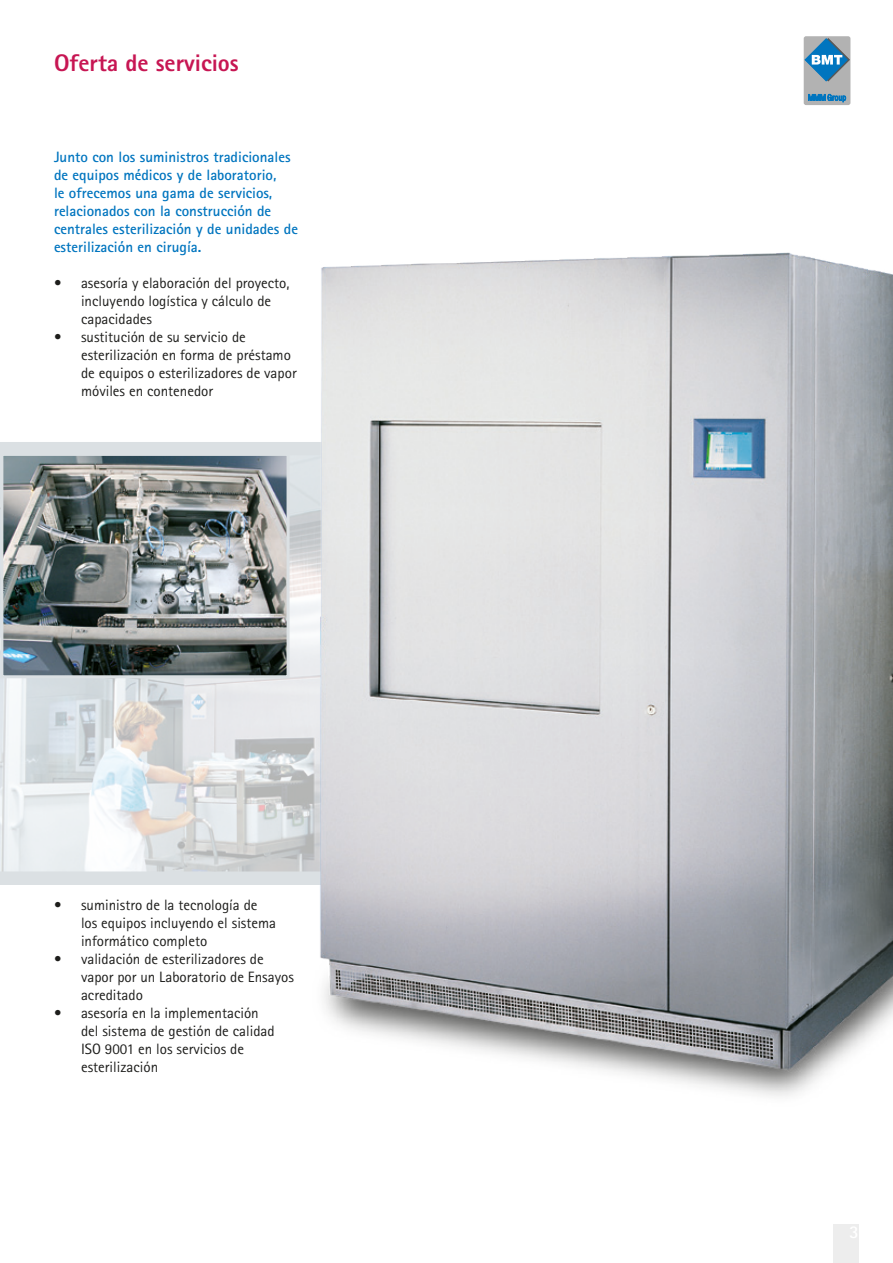
<style>
.page{position:relative;width:893px;height:1263px;background:#fff}
.page>*{position:absolute;margin:0;border:0;box-sizing:border-box;transform-origin:0 0}
.bezny_text{font:800 24px "Rotis Sans Serif Std";color:#c71653}
.t1{font:15px/18px "Rotis Sans Serif Std";color:#1d1d1b}
.bezny_text-modry{font:700 15px/18px "Rotis Sans Serif Std";color:#0075bf}
</style>
<div class="page">
<div style="left:833px;top:1225px;width:26px;height:38px;background:#ededed"></div>
<div style="left:804px;top:36px;width:46px;height:69px;background:#b2b2b2;border-radius:2px"></div>
<svg style="left:808px;top:94px;width:38px;height:8px"></svg>
<svg style="left:805px;top:38px;width:45px;height:43px"></svg>
<img style="left:0;top:678px;width:286px;height:194px">
<img style="left:4px;top:457px;width:282px;height:217px">
<div style="left:0;top:453px;width:290px;height:225px;border:3px solid #dbe0e3"></div>
<div style="left:0;top:872px;width:286px;height:12px;background:#dbe0e3"></div>
<div style="left:0;top:442px;width:286px;height:13px;background:#dbe0e3"></div>
<img style="left:286px;top:252px;width:607px;height:844px">
<p class="bezny_text" style="left:54px;top:47px;width:186px">Oferta de servicios</p>
<p class="bezny_text-modry" style="left:54px;top:148px;width:246px">Junto con los suministros tradicionales de equipos médicos y de laboratorio,<br>le ofrecemos una gama de servicios, relacionados con la construcción de centrales esterilización y de unidades de esterilización en cirugía.</p>
<p class="t1" style="left:81px;top:274px;width:210px;text-indent:-27px">• asesoría y elaboración del proyecto, incluyendo logística y cálculo de capacidades</p>
<p class="t1" style="left:81px;top:328px;width:217px;text-indent:-27px">• sustitución de su servicio de esterilización en forma de préstamo de equipos o esterilizadores de vapor móviles en contenedor</p>
<p class="t1" style="left:81px;top:895px;width:197px;text-indent:-27px">• suministro de la tecnología de los equipos incluyendo el sistema informático completo</p>
<p class="t1" style="left:81px;top:949px;width:214px;text-indent:-27px">• validación de esterilizadores de vapor por un Laboratorio de Ensayos acreditado</p>
<p class="t1" style="left:81px;top:1003px;width:195px;text-indent:-27px">• asesoría en la implementación del sistema de gestión de calidad<br>ISO 9001 en los servicios de esterilización</p>
</div>
